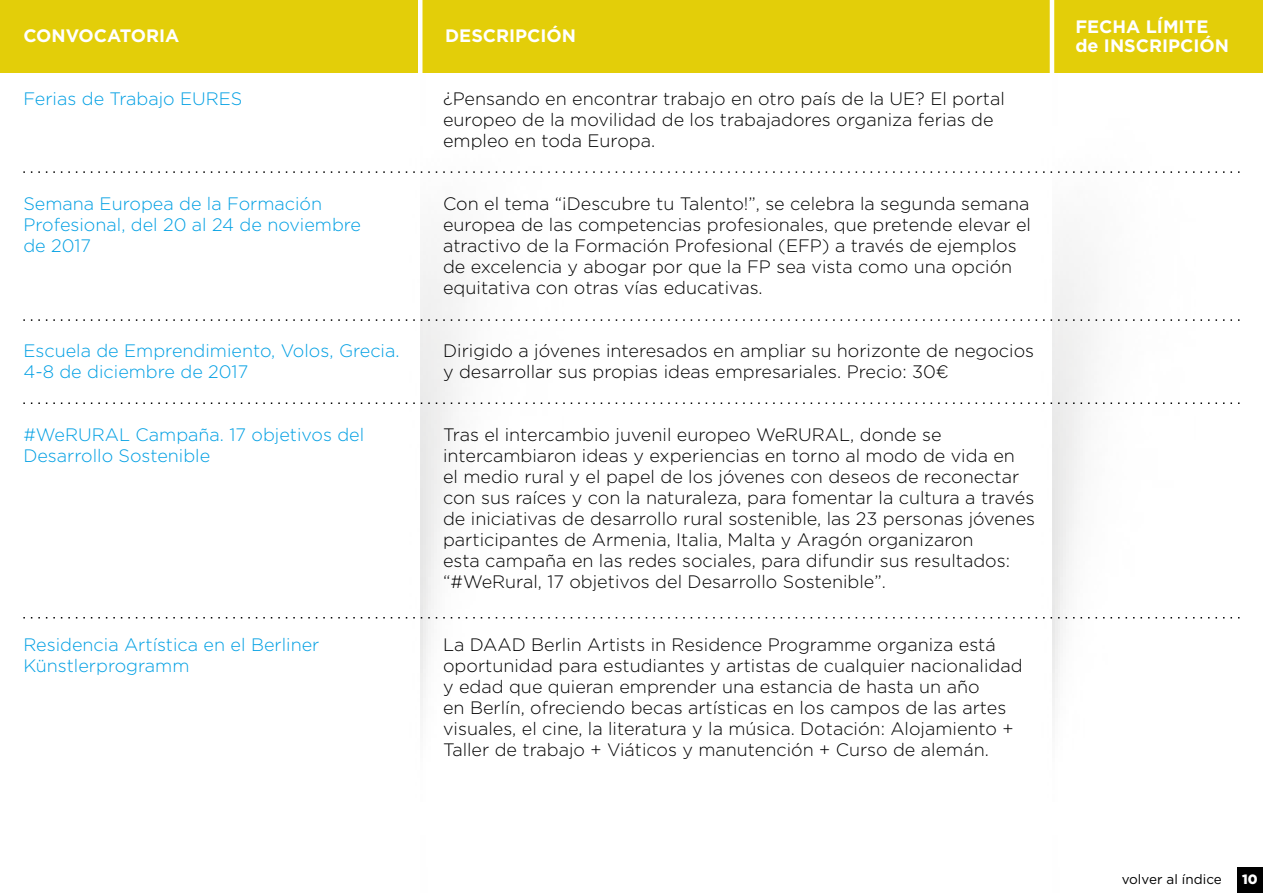
<style>
.page{position:relative;width:1263px;height:893px;background:#fff}
.page>*{position:absolute;margin:0;border:0;box-sizing:border-box;transform-origin:0 0}
.t1{font:300 18px/21px "Gotham";color:#000}
.t2{font:300 18px/21px "Gotham";color:#009fe3}
.t3{font:700 18px/19.5px "Gotham";color:#fff}
.t4{font:13.5px "Gotham";color:#000}
.t5{font:900 13.5px "Gotham";color:#fff}
</style>
<div class="page">
<img style="left:348px;top:72px;width:222px;height:638px">
<img style="left:981px;top:72px;width:221px;height:638px">
<div style="left:0;top:0;width:1263px;height:72px;background:#e3ce09"></div>
<hr style="left:1050px;top:0;width:4px;height:74px;background:#fff">
<hr style="left:418px;top:0;width:4px;height:74px;background:#fff">
<svg style="left:23px;top:617px;width:1216px;height:1px"></svg>
<div style="left:1237px;top:867px;width:26px;height:26px;background:#000"></div>
<svg style="left:23px;top:171px;width:1216px;height:2px"></svg>
<svg style="left:23px;top:319px;width:1216px;height:2px"></svg>
<svg style="left:23px;top:402px;width:1216px;height:2px"></svg>
<p class="t3" style="left:23px;top:26px;width:158px">CONVOCATORIA</p>
<p class="t3" style="left:445px;top:26px;width:132px">DESCRIPCIÓN</p>
<p class="t3" style="left:1075px;top:17px;width:155px">FECHA LÍMITE de INSCRIPCIÓN</p>
<p class="t2" style="left:23px;top:88px;width:221px">Ferias de Trabajo EURES</p>
<p class="t1" style="left:443px;top:88px;width:563px">¿Pensando en encontrar trabajo en otro país de la UE? El portal europeo de la movilidad de los trabajadores organiza ferias de empleo en toda Europa.</p>
<p class="t2" style="left:23px;top:193px;width:339px">Semana Europea de la Formación<br>Profesional, del 20 al 24 de noviembre de 2017</p>
<p class="t1" style="left:443px;top:193px;width:589px">Con el tema “¡Descubre tu Talento!”, se celebra la segunda semana europea de las competencias profesionales, que pretende elevar el atractivo de la Formación Profesional (EFP) a través de ejemplos de excelencia y abogar por que la FP sea vista como una opción equitativa con otras vías educativas.</p>
<p class="t2" style="left:23px;top:340px;width:378px">Escuela de Emprendimiento, Volos, Grecia.<br>4-8 de diciembre de 2017</p>
<p class="t1" style="left:443px;top:340px;width:593px">Dirigido a jóvenes interesados en ampliar su horizonte de negocios y desarrollar sus propias ideas empresariales. Precio: 30€</p>
<p class="t2" style="left:23px;top:424px;width:342px">#WeRURAL Campaña. 17 objetivos del<br>Desarrollo Sostenible</p>
<p class="t1" style="left:443px;top:424px;width:593px">Tras el intercambio juvenil europeo WeRURAL, donde se intercambiaron ideas y experiencias en torno al modo de vida en<br>el medio rural y el papel de los jóvenes con deseos de reconectar con sus raíces y con la naturaleza, para fomentar la cultura a través de iniciativas de desarrollo rural sostenible, las 23 personas jóvenes participantes de Armenia, Italia, Malta y Aragón organizaron<br>esta campaña en las redes sociales, para difundir sus resultados: “#WeRural, 17 objetivos del Desarrollo Sostenible”.</p>
<p class="t2" style="left:23px;top:634px;width:298px">Residencia Artística en el Berliner<br>Künstlerprogramm</p>
<p class="t1" style="left:443px;top:634px;width:581px">La DAAD Berlin Artists in Residence Programme organiza está oportunidad para estudiantes y artistas de cualquier nacionalidad y edad que quieran emprender una estancia de hasta un año<br>en Berlín, ofreciendo becas artísticas en los campos de las artes visuales, el cine, la literatura y la música. Dotación: Alojamiento + Taller de trabajo + Viáticos y manutención + Curso de alemán.</p>
<p class="t4" style="left:1122px;top:870px;width:102px">volver al índice</p>
<p class="t5" style="left:1242px;top:869px;width:17px">10</p>
</div>
